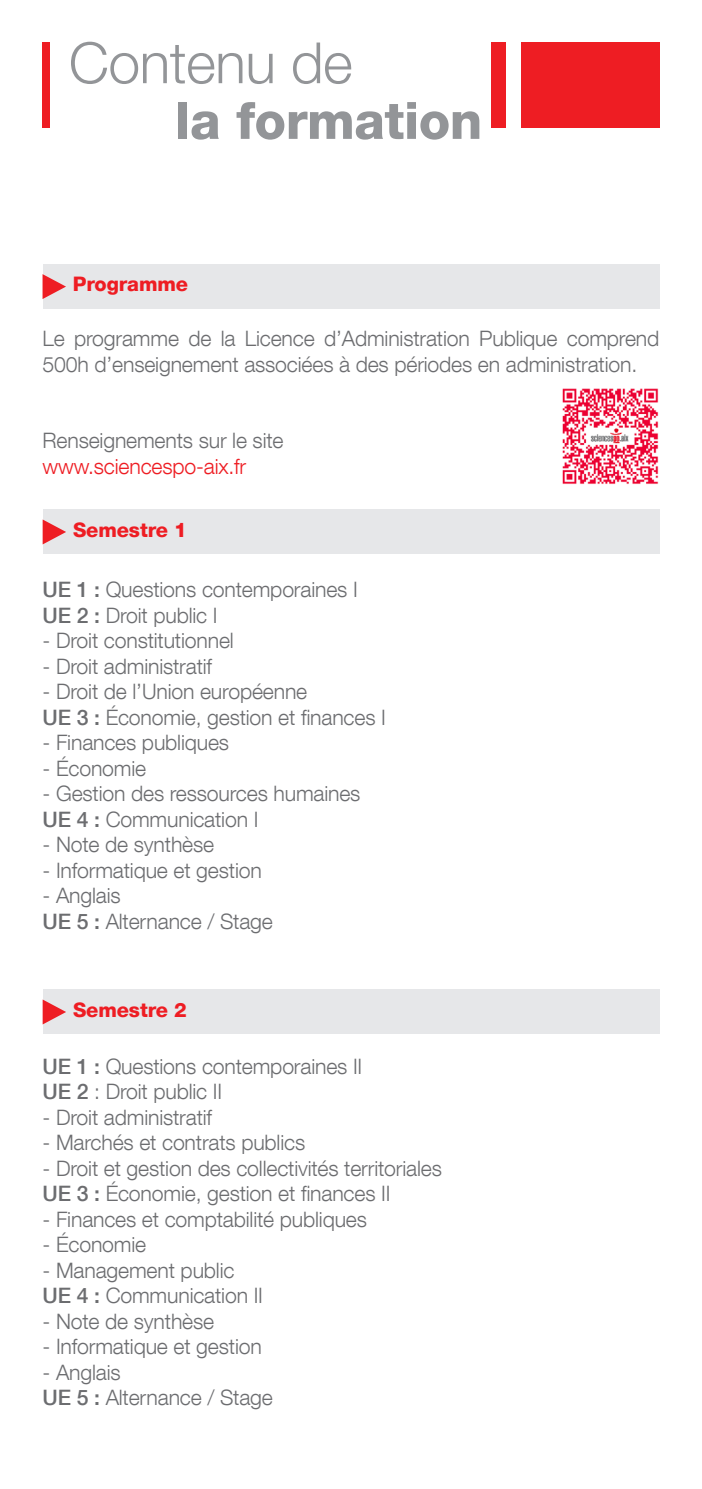
<style>
.page{position:relative;width:702px;height:1489px;background:#fff}
.page>*{position:absolute;margin:0;border:0;box-sizing:border-box;transform-origin:0 0}
.Titre_2{font:300 57px "Helvetica Neue LT Com";letter-spacing:-.01em;color:#939598}
.Titre1{font:800 51.5px "Helvetica Neue LT Com";letter-spacing:-.01em;color:#939598}
.textes{font:300 21.25px/25.5px "Helvetica Neue LT Com";letter-spacing:-.01em;color:#6c6d70}
.textes-2{font:300 21.25px "Helvetica Neue LT Com";letter-spacing:-.01em;color:#ee1d23}
.sous_titres{font:800 20px "Helvetica Neue LT Com";letter-spacing:-.005em;color:#ee1d23}
.s1{font-weight:500}
</style>
<div class="page">
<div style="left:43px;top:510px;width:616px;height:44px;background:#e6e7e9"></div>
<div style="left:43px;top:264px;width:616px;height:45px;background:#e6e7e9"></div>
<div style="left:43px;top:989px;width:616px;height:45px;background:#e6e7e9"></div>
<svg style="left:43px;top:519px;width:23px;height:25px"></svg>
<svg style="left:43px;top:274px;width:23px;height:25px"></svg>
<svg style="left:43px;top:999px;width:23px;height:25px"></svg>
<div style="left:43px;top:43px;width:7px;height:85px;background:#ee1d23"></div>
<div style="left:491px;top:43px;width:15px;height:85px;background:#ee1d23"></div>
<div style="left:521px;top:43px;width:138px;height:85px;background:#ee1d23"></div>
<img style="left:562px;top:388px;width:97px;height:96px">
<p class="Titre_2" style="left:69px;top:28px;width:285px">Contenu de</p>
<p class="Titre1" style="left:175px;top:90px;width:308px">la formation</p>
<p class="sous_titres" style="left:73px;top:272px;width:117px">Programme</p>
<p class="textes" style="left:43px;top:325px;width:618px">Le programme de la Licence d’Administration Publique comprend<br>500h d’enseignement associées à des périodes en administration.</p>
<p class="textes" style="left:43px;top:427px;width:242px">Renseignements sur le site</p>
<p class="textes-2" style="left:43px;top:453px;width:205px">www.sciencespo-aix.fr</p>
<p class="sous_titres" style="left:73px;top:518px;width:115px">Semestre 1</p>
<p class="textes" style="left:43px;top:576px;width:316px"><span class="s1">UE 1 :</span> Questions contemporaines I</p>
<p class="textes" style="left:43px;top:602px;width:176px"><span class="s1">UE 2 :</span> Droit public I</p>
<p class="textes" style="left:43px;top:627px;width:193px">- Droit constitutionnel</p>
<p class="textes" style="left:43px;top:653px;width:171px">- Droit administratif</p>
<p class="textes" style="left:43px;top:678px;width:266px">- Droit de l’Union européenne</p>
<p class="textes" style="left:43px;top:704px;width:345px"><span class="s1">UE 3 :</span> Économie, gestion et finances I</p>
<p class="textes" style="left:43px;top:729px;width:188px">- Finances publiques</p>
<p class="textes" style="left:43px;top:755px;width:105px">- Économie</p>
<p class="textes" style="left:43px;top:780px;width:319px">- Gestion des ressources humaines</p>
<p class="textes" style="left:43px;top:806px;width:217px"><span class="s1">UE 4 :</span> Communication I</p>
<p class="textes" style="left:43px;top:831px;width:173px">- Note de synthèse</p>
<p class="textes" style="left:43px;top:857px;width:221px">- Informatique et gestion</p>
<p class="textes" style="left:43px;top:882px;width:80px">- Anglais</p>
<p class="textes" style="left:43px;top:908px;width:232px"><span class="s1">UE 5 :</span> Alternance / Stage</p>
<p class="sous_titres" style="left:73px;top:997px;width:115px">Semestre 2</p>
<p class="textes" style="left:43px;top:1052px;width:321px"><span class="s1">UE 1 :</span> Questions contemporaines II</p>
<p class="textes" style="left:43px;top:1078px;width:181px"><span class="s1">UE 2</span> : Droit public II</p>
<p class="textes" style="left:43px;top:1103px;width:171px">- Droit administratif</p>
<p class="textes" style="left:43px;top:1129px;width:264px">- Marchés et contrats publics</p>
<p class="textes" style="left:43px;top:1154px;width:401px">- Droit et gestion des collectivités territoriales</p>
<p class="textes" style="left:43px;top:1180px;width:349px"><span class="s1">UE 3 :</span> Économie, gestion et finances II</p>
<p class="textes" style="left:43px;top:1205px;width:326px">- Finances et comptabilité publiques</p>
<p class="textes" style="left:43px;top:1231px;width:105px">- Économie</p>
<p class="textes" style="left:43px;top:1256px;width:193px">- Management public</p>
<p class="textes" style="left:43px;top:1282px;width:222px"><span class="s1">UE 4 :</span> Communication II</p>
<p class="textes" style="left:43px;top:1307px;width:173px">- Note de synthèse</p>
<p class="textes" style="left:43px;top:1333px;width:221px">- Informatique et gestion</p>
<p class="textes" style="left:43px;top:1358px;width:80px">- Anglais</p>
<p class="textes" style="left:43px;top:1384px;width:232px"><span class="s1">UE 5 :</span> Alternance / Stage</p>
</div>
